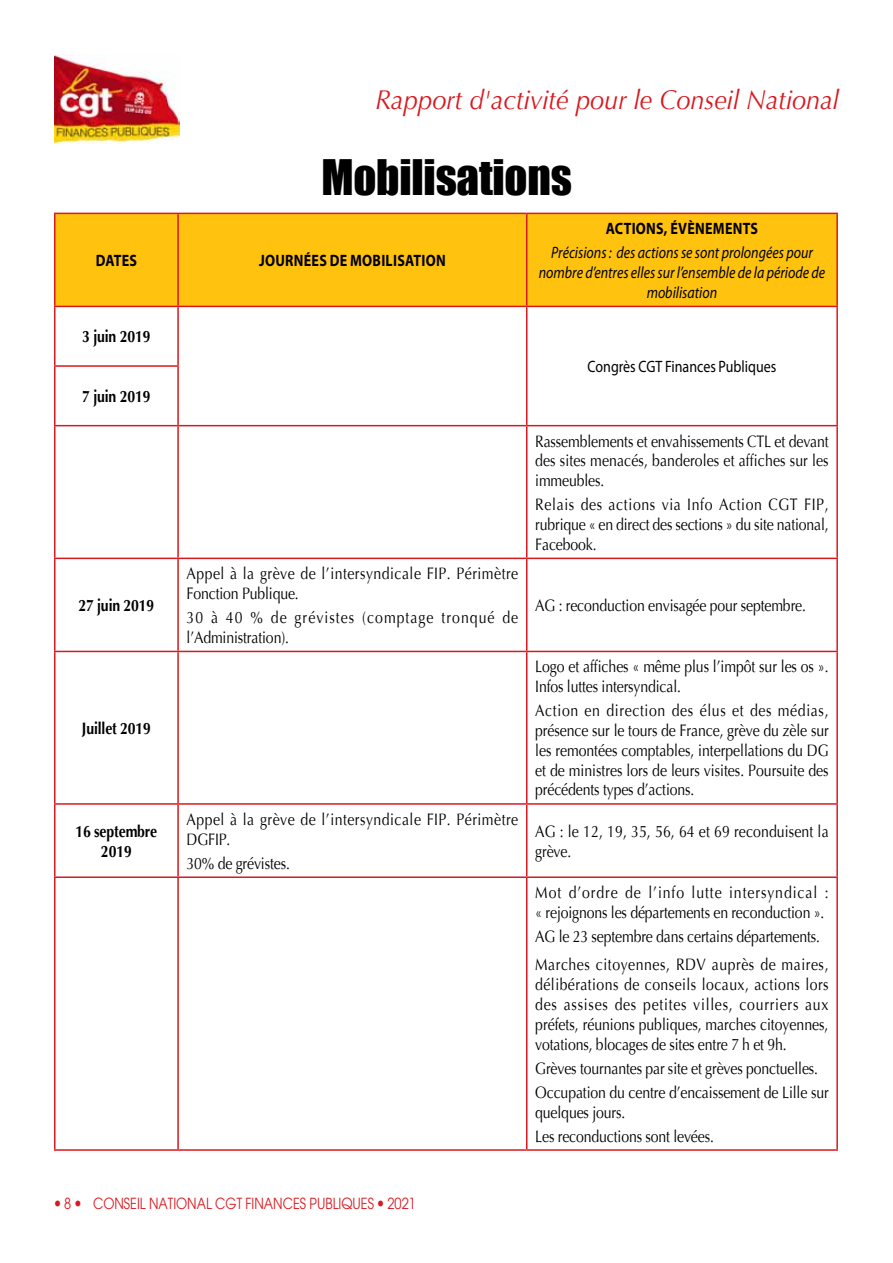
<style>
.page{position:relative;width:893px;height:1263px;background:#fff}
.page>*{position:absolute;margin:0;border:0;box-sizing:border-box;transform-origin:0 0}
.t1{font:45px "Impact";color:#000}
.t2{font:italic 27px "Optima";color:#d71920;scale:.94 1}
.t3{font:16.5px/19.8px "Optima";letter-spacing:-.01em;color:#000;scale:.85 1}
.t4{font:16.5px/19.8px "Optima";letter-spacing:.035em;color:#000;scale:.85 1}
.t5{font:italic 16.5px/19.8px "Myriad Pro";color:#000;text-align:center;scale:.85 1}
.t6{font:700 16.5px/19.8px "Optima";letter-spacing:-.01em;color:#000;text-align:center;scale:.85 1}
.t7{font:16.5px/19.8px "Optima";letter-spacing:.075em;color:#000;scale:.85 1}
.t8{font:700 16.5px "Myriad Pro";letter-spacing:.02em;color:#000;scale:.85 1}
.t9{font:16.5px/19.8px "Optima";letter-spacing:.01em;color:#000;scale:.85 1}
.t10{font:16.5px "Myriad Pro";color:#000;scale:.85 1}
.t11{font:15px "Avant Garde";color:#d71920;scale:.85 1}
</style>
<div class="page">
<img style="left:54px;top:54px;width:125px;height:90px">
<div style="left:56px;top:214px;width:780px;height:92px;background:#ffc20e"></div>
<hr style="left:54px;top:213px;width:124px;height:1px;background:#d71920">
<hr style="left:54px;top:214px;width:2px;height:92px;background:#d71920">
<hr style="left:178px;top:213px;width:349px;height:1px;background:#d71920">
<hr style="left:177px;top:214px;width:2px;height:92px;background:#d71920">
<hr style="left:527px;top:213px;width:311px;height:1px;background:#d71920">
<hr style="left:526px;top:214px;width:1px;height:92px;background:#d71920">
<hr style="left:836px;top:214px;width:2px;height:92px;background:#d71920">
<hr style="left:54px;top:306px;width:124px;height:1px;background:#d71920">
<hr style="left:54px;top:307px;width:2px;height:58px;background:#d71920">
<hr style="left:178px;top:306px;width:349px;height:1px;background:#d71920">
<hr style="left:177px;top:307px;width:2px;height:58px;background:#d71920">
<hr style="left:527px;top:306px;width:311px;height:1px;background:#d71920">
<hr style="left:526px;top:307px;width:1px;height:59px;background:#d71920">
<hr style="left:836px;top:307px;width:2px;height:59px;background:#d71920">
<hr style="left:54px;top:365px;width:125px;height:2px;background:#d71920">
<hr style="left:54px;top:367px;width:2px;height:58px;background:#d71920">
<hr style="left:177px;top:367px;width:2px;height:58px;background:#d71920">
<hr style="left:526px;top:366px;width:1px;height:59px;background:#d71920">
<hr style="left:836px;top:366px;width:2px;height:59px;background:#d71920">
<hr style="left:54px;top:425px;width:124px;height:1px;background:#d71920">
<hr style="left:54px;top:426px;width:2px;height:132px;background:#d71920">
<hr style="left:178px;top:425px;width:349px;height:1px;background:#d71920">
<hr style="left:177px;top:426px;width:2px;height:132px;background:#d71920">
<hr style="left:527px;top:425px;width:311px;height:1px;background:#d71920">
<hr style="left:526px;top:426px;width:1px;height:132px;background:#d71920">
<hr style="left:836px;top:426px;width:2px;height:132px;background:#d71920">
<hr style="left:54px;top:558px;width:124px;height:1px;background:#d71920">
<hr style="left:54px;top:559px;width:2px;height:92px;background:#d71920">
<hr style="left:178px;top:558px;width:349px;height:1px;background:#d71920">
<hr style="left:177px;top:559px;width:2px;height:92px;background:#d71920">
<hr style="left:527px;top:558px;width:311px;height:1px;background:#d71920">
<hr style="left:526px;top:559px;width:1px;height:92px;background:#d71920">
<hr style="left:836px;top:559px;width:2px;height:92px;background:#d71920">
<hr style="left:54px;top:651px;width:124px;height:1px;background:#d71920">
<hr style="left:54px;top:652px;width:2px;height:151px;background:#d71920">
<hr style="left:178px;top:651px;width:349px;height:1px;background:#d71920">
<hr style="left:177px;top:652px;width:2px;height:151px;background:#d71920">
<hr style="left:527px;top:651px;width:311px;height:1px;background:#d71920">
<hr style="left:526px;top:652px;width:1px;height:151px;background:#d71920">
<hr style="left:836px;top:652px;width:2px;height:151px;background:#d71920">
<hr style="left:54px;top:803px;width:124px;height:2px;background:#d71920">
<hr style="left:54px;top:805px;width:2px;height:71px;background:#d71920">
<hr style="left:178px;top:803px;width:349px;height:2px;background:#d71920">
<hr style="left:177px;top:805px;width:2px;height:71px;background:#d71920">
<hr style="left:527px;top:803px;width:311px;height:2px;background:#d71920">
<hr style="left:526px;top:805px;width:1px;height:71px;background:#d71920">
<hr style="left:836px;top:805px;width:2px;height:71px;background:#d71920">
<hr style="left:54px;top:876px;width:124px;height:2px;background:#d71920">
<hr style="left:54px;top:878px;width:2px;height:271px;background:#d71920">
<hr style="left:178px;top:876px;width:349px;height:2px;background:#d71920">
<hr style="left:177px;top:878px;width:2px;height:271px;background:#d71920">
<hr style="left:527px;top:876px;width:311px;height:2px;background:#d71920">
<hr style="left:526px;top:878px;width:1px;height:271px;background:#d71920">
<hr style="left:836px;top:878px;width:2px;height:271px;background:#d71920">
<hr style="left:54px;top:1149px;width:124px;height:2px;background:#d71920">
<hr style="left:178px;top:1149px;width:349px;height:2px;background:#d71920">
<hr style="left:527px;top:1149px;width:311px;height:2px;background:#d71920">
<h2 class="t2" style="left:375px;top:84px;width:495px">rapport d'activité pour le conseil National</h2>
<h1 class="t1" style="left:321px;top:142px;width:252px">mobilisations</h1>
<p class="t8" style="left:96px;top:250px;width:50px">DATES</p>
<p class="t8" style="left:259px;top:250px;width:221px">JOURNÉES DE MOBILISATION</p>
<p class="t6" style="left:82px;top:327px;width:82px">3 juin 2019</p>
<p class="t6" style="left:82px;top:387px;width:82px">7 juin 2019</p>
<p class="t6" style="left:78px;top:596px;width:91px">27 juin 2019</p>
<p class="t4" style="left:187px;top:564px;width:392px">Appel à la grève de l’intersyndicale FIP. Périmètre<br>Fonction Publique.</p>
<p class="t7" style="left:187px;top:608px;width:392px">30 à 40 % de grévistes (comptage tronqué de l’Administration).</p>
<p class="t6" style="left:82px;top:719px;width:83px">Juillet 2019</p>
<p class="t6" style="left:76px;top:822px;width:98px">16 septembre<br>2019</p>
<p class="t4" style="left:187px;top:810px;width:392px">appel à la grève de l’intersyndicale FIP. Périmètre<br>DGFIP.</p>
<p class="t3" style="left:187px;top:853px;width:123px">30% de grévistes.</p>
<p class="t8" style="left:606px;top:218px;width:181px">ACTIONS, ÉVÈNEMENTS</p>
<p class="t5" style="left:539px;top:243px;width:338px">précisions : des actions se sont prolongées pour nombre d’entres elles sur l’ensemble de la période de mobilisation</p>
<p class="t10" style="left:588px;top:356px;width:224px">Congrès CGT Finances Publiques</p>
<p class="t3" style="left:535px;top:431px;width:347px;text-align:justify">Rassemblements et envahissements CTL et devant des sites menacés, banderoles et affiches sur les immeubles.</p>
<p class="t3" style="left:535px;top:495px;width:347px;text-align:justify">Relais des actions via Info Action CGT FIP, rubrique « en direct des sections » du site national, Facebook.</p>
<p class="t3" style="left:535px;top:596px;width:320px">AG : reconduction envisagée pour septembre.</p>
<p class="t3" style="left:535px;top:657px;width:347px">Logo et affiches « même plus l’impôt sur les os ».<br>Infos luttes intersyndical.</p>
<p class="t3" style="left:535px;top:701px;width:347px;text-align:justify">Action en direction des élus et des médias, présence sur le tours de France, grève du zèle sur les remontées comptables, interpellations du DG et de ministres lors de leurs visites. Poursuite des précédents types d’actions.</p>
<p class="t9" style="left:535px;top:822px;width:347px">AG : le 12, 19, 35, 56, 64 et 69 reconduisent la grève.</p>
<p class="t3" style="left:535px;top:883px;width:347px">Mot d’ordre de l’info lutte intersyndical : « rejoignons les départements en reconduction ».</p>
<p class="t3" style="left:535px;top:922px;width:347px;line-height:28.3px">AG le 23 septembre dans certains départements.<br>Marches citoyennes, RDV auprès de maires,</p>
<p class="t3" style="left:535px;top:975px;width:347px;text-align:justify">délibérations de conseils locaux, actions lors des assises des petites villes, courriers aux préfets, réunions publiques, marches citoyennes, votations, blocages de sites entre 7 h et 9h.</p>
<p class="t3" style="left:535px;top:1056px;width:347px;line-height:24px">Grèves tournantes par site et grèves ponctuelles.<br>Occupation du centre d’encaissement de Lille sur</p>
<p class="t3" style="left:535px;top:1100px;width:212px;line-height:24px">quelques jours.<br>Les reconductions sont levées.</p>
<p class="t11" style="left:64px;top:1195px;width:10px">8</p>
<p class="t11" style="left:93px;top:1195px;width:381px">CONSEIL NATIONAL CGT FINANCES PUBLIQUES 2021</p>
</div>
